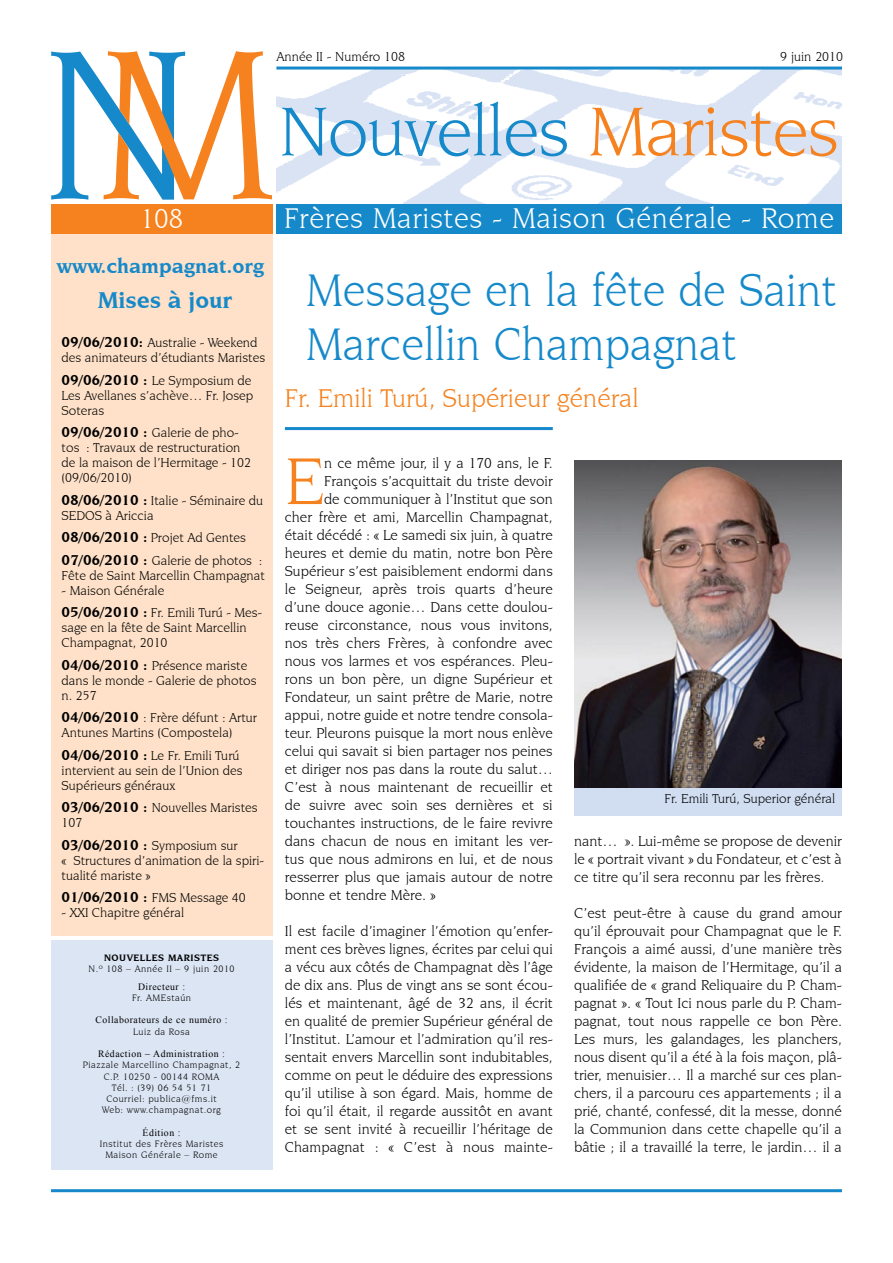
<style>
.page{position:relative;width:893px;height:1263px;background:#fff}
.page>*{position:absolute;margin:0;border:0;box-sizing:border-box;transform-origin:0 0}
.t1{font:73.5px "Novarese IT Cby BT";letter-spacing:-.015em;color:#1689ca}
.t2{font:70.05px "Novarese IT Cby BT";color:#f5821f}
.t3{font:48px/54px "Novarese IT Cby BT";color:#1689ca;scale:.96 1}
.t4{font:30px "Novarese IT Cby BT";letter-spacing:.02em;color:#fff}
.t5{font:28.5px "Novarese IT Cby BT";color:#fff}
.t6{font:27px "Novarese IT Cby BT";color:#f5821f}
.t7{font:700 24px "Novarese IT Cby BT";color:#1689ca}
.t8{font:700 21px "Novarese IT Cby BT";color:#1689ca}
.t9{font:15px/18px "Novarese IT Cby BT";color:#000;text-align:justify}
.t10{font:13.5px/15px "Novarese IT Cby BT";color:#000}
.t11{font:9.75px/11.2px "Novarese IT Cby BT";letter-spacing:.05em;color:#000;text-align:center}
.t12{font:9.75px "Times New Roman";letter-spacing:.05em;color:#000}
.t13{font:700 9.75px "Novarese IT Cby BT";letter-spacing:.05em;color:#000}
.s1{color:#f5821f}
.s2{font-weight:700;font-size:15px}
</style>
<div class="page">
<img style="left:276px;top:70px;width:566px;height:134px">
<hr style="left:276px;top:67px;width:566px;height:3px;background:#1689ca">
<div style="left:276px;top:204px;width:566px;height:30px;background:#1689ca"></div>
<svg style="left:51px;top:51px;width:221px;height:149px"></svg>
<hr style="left:51px;top:1189px;width:791px;height:3px;background:#1689ca">
<div style="left:51px;top:234px;width:221px;height:701px;background:#fee1c8"></div>
<div style="left:51px;top:940px;width:221px;height:229px;background:#dbe5f4"></div>
<div style="left:51px;top:204px;width:221px;height:30px;background:#f5821f"></div>
<hr style="left:285px;top:427px;width:268px;height:3px;background:#1689ca">
<img style="left:574px;top:460px;width:268px;height:328px">
<div style="left:574px;top:788px;width:268px;height:28px;background:#d1def2"></div>
<p class="t10" style="left:276px;top:49px;width:130px">Année II - Numéro 108</p>
<p class="t10" style="left:780px;top:49px;width:64px">9 juin 2010</p>
<h1 class="t1" style="left:279px;top:88px;width:561px">Nouvelles <span class="s1">Maristes</span></h1>
<h3 class="t5" style="left:140px;top:202px;width:45px">108</h3>
<h3 class="t8" style="left:57px;top:253px;width:209px">www.champagnat.org</h3>
<h3 class="t7" style="left:98px;top:285px;width:136px">Mises à jour</h3>
<p class="t10" style="left:62px;top:335px;width:205px"><span class="s2">09/06/2010:</span> Australie - Weekend des animateurs d’étudiants Maristes</p>
<p class="t10" style="left:62px;top:373px;width:193px"><span class="s2">09/06/2010 :</span> Le Symposium de<br>Les Avellanes s’achève… Fr. Josep<br>Soteras</p>
<p class="t10" style="left:62px;top:425px;width:191px"><span class="s2">09/06/2010 :</span> Galerie de pho&shy;tos : Travaux de restructuration de la maison de l’Hermitage - 102 (09/06/2010)</p>
<p class="t10" style="left:62px;top:493px;width:203px"><span class="s2">08/06/2010 :</span> Italie - Séminaire du<br>SEDOS à Ariccia</p>
<p class="t10" style="left:62px;top:526px;width:202px;line-height:22.5px"><span class="s2">08/06/2010 :</span> Projet Ad Gentes<br><span class="s2">07/06/2010 :</span> Galerie de photos :</p>
<p class="t10" style="left:62px;top:568px;width:205px">Fête de Saint Marcellin Champagnat</p>
<p class="t10" style="left:62px;top:579px;width:202px;line-height:22.5px">- Maison Générale<br><span class="s2">05/06/2010 :</span> Fr. Emili Turú - Mes-</p>
<p class="t10" style="left:62px;top:620px;width:187px">sage en la fête de Saint Marcellin<br>Champagnat, 2010</p>
<p class="t10" style="left:62px;top:658px;width:196px"><span class="s2">04/06/2010 :</span> Présence mariste dans le monde - Galerie de photos n. 257</p>
<p class="t10" style="left:62px;top:710px;width:197px"><span class="s2">04/06/2010</span> : Frère défunt : Artur<br>Antunes Martins (Compostela)</p>
<p class="t10" style="left:62px;top:748px;width:182px"><span class="s2">04/06/2010 :</span> Le Fr. Emili Turú intervient au sein de l’Union des<br>Supérieurs généraux</p>
<p class="t10" style="left:62px;top:800px;width:198px"><span class="s2">03/06/2010 :</span> Nouvelles Maristes<br>107</p>
<p class="t10" style="left:62px;top:838px;width:204px"><span class="s2">03/06/2010 :</span> Symposium sur<br>« Structures d’animation de la spiri&shy;tualité mariste »</p>
<p class="t10" style="left:62px;top:890px;width:186px"><span class="s2">01/06/2010 :</span> FMS Message 40</p>
<p class="t10" style="left:62px;top:905px;width:124px">- XXI Chapitre général</p>
<p class="t13" style="left:104px;top:952px;width:110px">Nouvelles MARISTES</p>
<p class="t11" style="left:89px;top:963px;width:147px">N.º 108 – Année II – 9 juin 2010</p>
<p class="t12" style="left:138px;top:980px;width:49px">Directeur :</p>
<p class="t11" style="left:132px;top:992px;width:61px">Fr. AMEstaún</p>
<p class="t12" style="left:96px;top:1013px;width:134px">Collaborateurs de ce numéro :</p>
<p class="t11" style="left:133px;top:1025px;width:58px">Luiz da Rosa</p>
<p class="t12" style="left:98px;top:1047px;width:128px">Rédaction – Administration :</p>
<p class="t11" style="left:83px;top:1059px;width:159px">Piazzale Marcellino Champagnat, 2<br>C.P. 10250 - 00144 ROMA<br>Tél. : (39) 06 54 51 71<br>Courriel: publica@fms.it<br>Web: www.champagnat.org</p>
<p class="t12" style="left:143px;top:1126px;width:40px">Édition :</p>
<p class="t11" style="left:100px;top:1138px;width:125px">Institut des Frères Maristes<br>Maison Générale – Rome</p>
<h3 class="t4" style="left:284px;top:201px;width:552px">Frères Maristes - Maison Générale - Rome</h3>
<h3 class="t3" style="left:306px;top:263px;width:554px">Message en la fête de Saint<br>Marcellin Champagnat</h3>
<h3 class="t6" style="left:285px;top:382px;width:355px">Fr. Emili Turú, Supérieur général</h3>
<h2 class="t2" style="left:285px;top:440px;width:41px">E</h2>
<p class="t9" style="left:324px;top:454px;width:230px">n ce même jour, il y a 170 ans, le F.</p>
<p class="t9" style="left:324px;top:472px;width:230px">François s’acquittait du triste devoir</p>
<p class="t9" style="left:324px;top:490px;width:230px">de communiquer à l’Institut que son</p>
<p class="t9" style="left:285px;top:508px;width:269px">cher frère et ami, Marcellin Champagnat,</p>
<p class="t9" style="left:285px;top:526px;width:269px">était décédé : « Le samedi six juin, à quatre</p>
<p class="t9" style="left:285px;top:544px;width:269px">heures et demie du matin, notre bon Père</p>
<p class="t9" style="left:285px;top:562px;width:269px">Supérieur s’est paisiblement endormi dans</p>
<p class="t9" style="left:285px;top:580px;width:269px">le Seigneur, après trois quarts d’heure</p>
<p class="t9" style="left:285px;top:598px;width:269px">d’une douce agonie… Dans cette doulou-</p>
<p class="t9" style="left:285px;top:616px;width:269px">reuse circonstance, nous vous invitons,</p>
<p class="t9" style="left:285px;top:634px;width:269px">nos très chers Frères, à confondre avec</p>
<p class="t9" style="left:285px;top:652px;width:269px">nous vos larmes et vos espérances. Pleu-</p>
<p class="t9" style="left:285px;top:670px;width:269px">rons un bon père, un digne Supérieur et</p>
<p class="t9" style="left:285px;top:688px;width:269px">Fondateur, un saint prêtre de Marie, notre</p>
<p class="t9" style="left:285px;top:706px;width:269px">appui, notre guide et notre tendre consola-</p>
<p class="t9" style="left:285px;top:724px;width:269px">teur. Pleurons puisque la mort nous enlève</p>
<p class="t9" style="left:285px;top:742px;width:269px">celui qui savait si bien partager nos peines</p>
<p class="t9" style="left:285px;top:760px;width:269px">et diriger nos pas dans la route du salut…</p>
<p class="t9" style="left:285px;top:778px;width:269px">C’est à nous maintenant de recueillir et</p>
<p class="t9" style="left:285px;top:796px;width:269px">de suivre avec soin ses dernières et si</p>
<p class="t9" style="left:285px;top:814px;width:269px">touchantes instructions, de le faire revivre</p>
<p class="t9" style="left:285px;top:832px;width:269px">dans chacun de nous en imitant les ver-</p>
<p class="t9" style="left:285px;top:850px;width:269px">tus que nous admirons en lui, et de nous</p>
<p class="t9" style="left:285px;top:868px;width:269px">resserrer plus que jamais autour de notre</p>
<p class="t9" style="left:285px;top:886px;width:152px">bonne et tendre Mère. »</p>
<p class="t9" style="left:285px;top:922px;width:269px">Il est facile d’imaginer l’émotion qu’enfer&shy;ment ces brèves lignes, écrites par celui qui a vécu aux côtés de Champagnat dès l’âge de dix ans. Plus de vingt ans se sont écou&shy;lés et maintenant, âgé de 32 ans, il écrit en qualité de premier Supérieur général de l’Institut. L’amour et l’admiration qu’il res&shy;sentait envers Marcellin sont indubitables, comme on peut le déduire des expressions qu’il utilise à son égard. Mais, homme de foi qu’il était, il regarde aussitôt en avant et se sent invité à recueillir l’héritage de Champagnat : « C’est à nous mainte-</p>
<p class="t10" style="left:665px;top:791px;width:172px">Fr. Emili Turú, Superior général</p>
<p class="t9" style="left:574px;top:832px;width:269px">nant… ». Lui-même se propose de devenir le « portrait vivant » du Fondateur, et c’est à ce titre qu’il sera reconnu par les frères.</p>
<p class="t9" style="left:574px;top:904px;width:269px">C’est peut-être à cause du grand amour qu’il éprouvait pour Champagnat que le F.<br>François a aimé aussi, d’une manière très évidente, la maison de l’Hermitage, qu’il a qualifiée de « grand Reliquaire du P. Cham&shy;pagnat ». « Tout Ici nous parle du P. Cham&shy;pagnat, tout nous rappelle ce bon Père.<br>Les murs, les galandages, les planchers, nous disent qu’il a été à la fois maçon, plâ&shy;trier, menuisier… Il a marché sur ces plan&shy;chers, il a parcouru ces appartements ; il a prié, chanté, confessé, dit la messe, donné la Communion dans cette chapelle qu’il a bâtie ; il a travaillé la terre, le jardin… il a</p>
</div>
